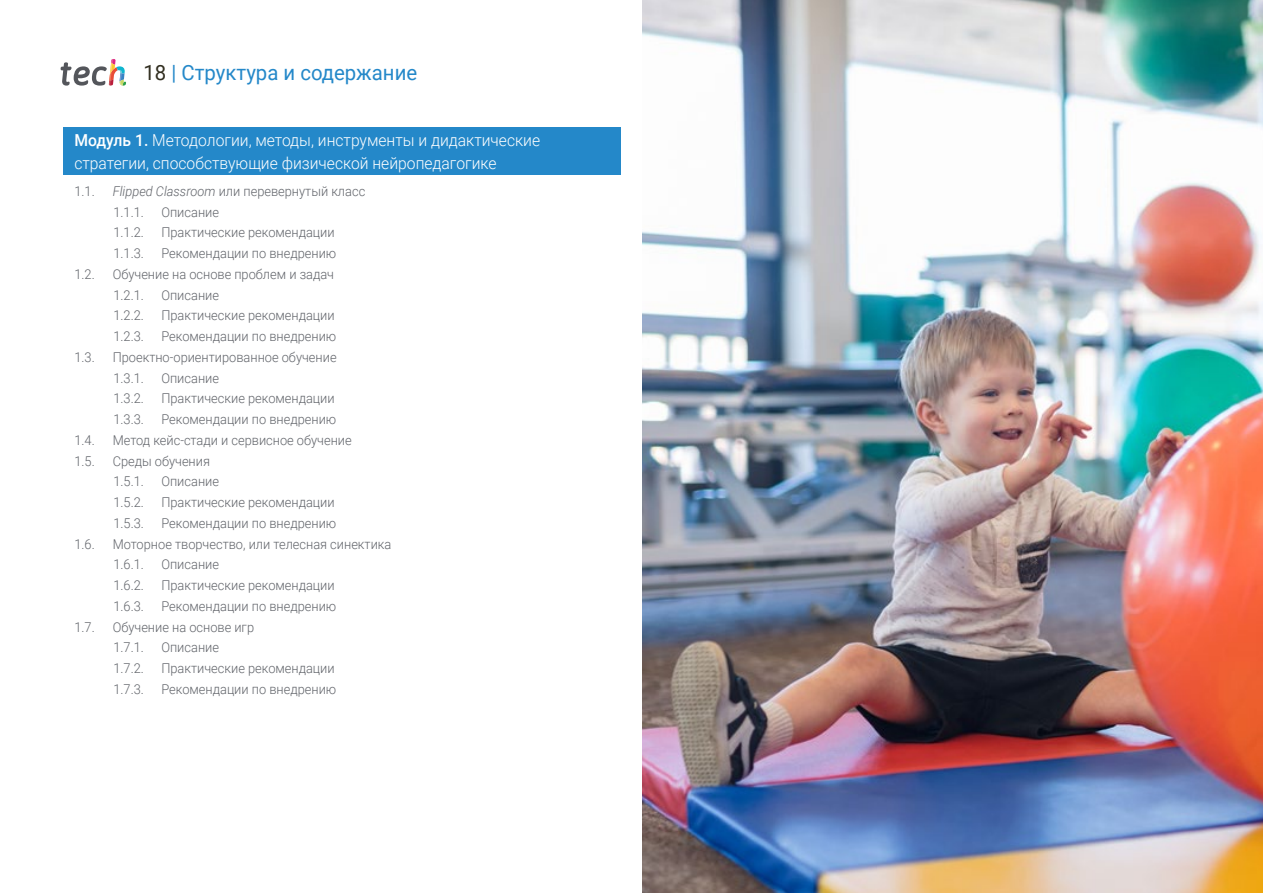
<style>
.page{position:relative;width:1263px;height:893px;background:#fff}
.page>*{position:absolute;margin:0;border:0;box-sizing:border-box;transform-origin:0 0}
.t1{font:21px "Roboto";color:#2488c9}
.t2{font:300 16.5px/22.5px "Roboto";color:#fff;scale:.95 1}
.t3{font:300 13.5px/20.7px "Roboto";color:#61646a;scale:.95 1}
.s1{color:#312e20}
.s2{font-weight:500}
.s3{font-style:italic}
</style>
<div class="page">
<img style="left:642px;top:0;width:621px;height:893px">
<svg style="left:61px;top:59px;width:65px;height:27px"></svg>
<div style="left:63px;top:128px;width:558px;height:47px;background:#2488c9"></div>
<h1 class="t1" style="left:144px;top:57px;width:275px"><span class="s1">18</span> | Структура и содержание</h1>
<p class="t2" style="left:74px;top:129px;width:492px"><span class="s2">Модуль 1.</span> Методологии, методы, инструменты и дидактические стратегии, способствующие физической нейропедагогике</p>
<p class="t3" style="left:74px;top:180px;width:23px">1.1.</p>
<p class="t3" style="left:113px;top:180px;width:267px"><span class="s3">Flipped Classroom</span> или перевернутый класс<br>1.1.1.</p>
<p class="t3" style="left:161px;top:201px;width:62px">Описание</p>
<p class="t3" style="left:113px;top:222px;width:34px">1.1.2.</p>
<p class="t3" style="left:161px;top:222px;width:184px">Практические рекомендации</p>
<p class="t3" style="left:113px;top:242px;width:34px">1.1.3.</p>
<p class="t3" style="left:161px;top:242px;width:186px">Рекомендации по внедрению</p>
<p class="t3" style="left:74px;top:263px;width:23px">1.2.</p>
<p class="t3" style="left:113px;top:263px;width:235px">Обучение на основе проблем и задач<br>1.2.1.</p>
<p class="t3" style="left:161px;top:284px;width:62px">Описание</p>
<p class="t3" style="left:113px;top:305px;width:34px">1.2.2.</p>
<p class="t3" style="left:161px;top:305px;width:184px">Практические рекомендации</p>
<p class="t3" style="left:113px;top:325px;width:34px">1.2.3.</p>
<p class="t3" style="left:161px;top:325px;width:186px">Рекомендации по внедрению</p>
<p class="t3" style="left:74px;top:346px;width:23px">1.3.</p>
<p class="t3" style="left:113px;top:346px;width:237px">Проектно-ориентированное обучение<br>1.3.1.</p>
<p class="t3" style="left:161px;top:367px;width:62px">Описание</p>
<p class="t3" style="left:113px;top:388px;width:34px">1.3.2.</p>
<p class="t3" style="left:161px;top:388px;width:184px">Практические рекомендации</p>
<p class="t3" style="left:113px;top:408px;width:34px">1.3.3.</p>
<p class="t3" style="left:161px;top:408px;width:186px">Рекомендации по внедрению</p>
<p class="t3" style="left:74px;top:429px;width:23px">1.4.</p>
<p class="t3" style="left:113px;top:429px;width:253px">Метод кейс-стади и сервисное обучение</p>
<p class="t3" style="left:74px;top:450px;width:23px">1.5.</p>
<p class="t3" style="left:113px;top:450px;width:104px">Среды обучения<br>1.5.1.</p>
<p class="t3" style="left:161px;top:471px;width:62px">Описание</p>
<p class="t3" style="left:113px;top:491px;width:34px">1.5.2.</p>
<p class="t3" style="left:161px;top:491px;width:184px">Практические рекомендации</p>
<p class="t3" style="left:113px;top:512px;width:34px">1.5.3.</p>
<p class="t3" style="left:161px;top:512px;width:186px">Рекомендации по внедрению</p>
<p class="t3" style="left:74px;top:533px;width:23px">1.6.</p>
<p class="t3" style="left:113px;top:533px;width:295px">Моторное творчество, или телесная синектика<br>1.6.1.</p>
<p class="t3" style="left:161px;top:554px;width:62px">Описание</p>
<p class="t3" style="left:113px;top:574px;width:34px">1.6.2.</p>
<p class="t3" style="left:161px;top:574px;width:184px">Практические рекомендации</p>
<p class="t3" style="left:113px;top:595px;width:34px">1.6.3.</p>
<p class="t3" style="left:161px;top:595px;width:186px">Рекомендации по внедрению</p>
<p class="t3" style="left:74px;top:616px;width:23px">1.7.</p>
<p class="t3" style="left:113px;top:616px;width:150px">Обучение на основе игр<br>1.7.1.</p>
<p class="t3" style="left:161px;top:637px;width:62px">Описание</p>
<p class="t3" style="left:113px;top:657px;width:34px">1.7.2.</p>
<p class="t3" style="left:161px;top:657px;width:184px">Практические рекомендации</p>
<p class="t3" style="left:113px;top:678px;width:34px">1.7.3.</p>
<p class="t3" style="left:161px;top:678px;width:186px">Рекомендации по внедрению</p>
</div>
